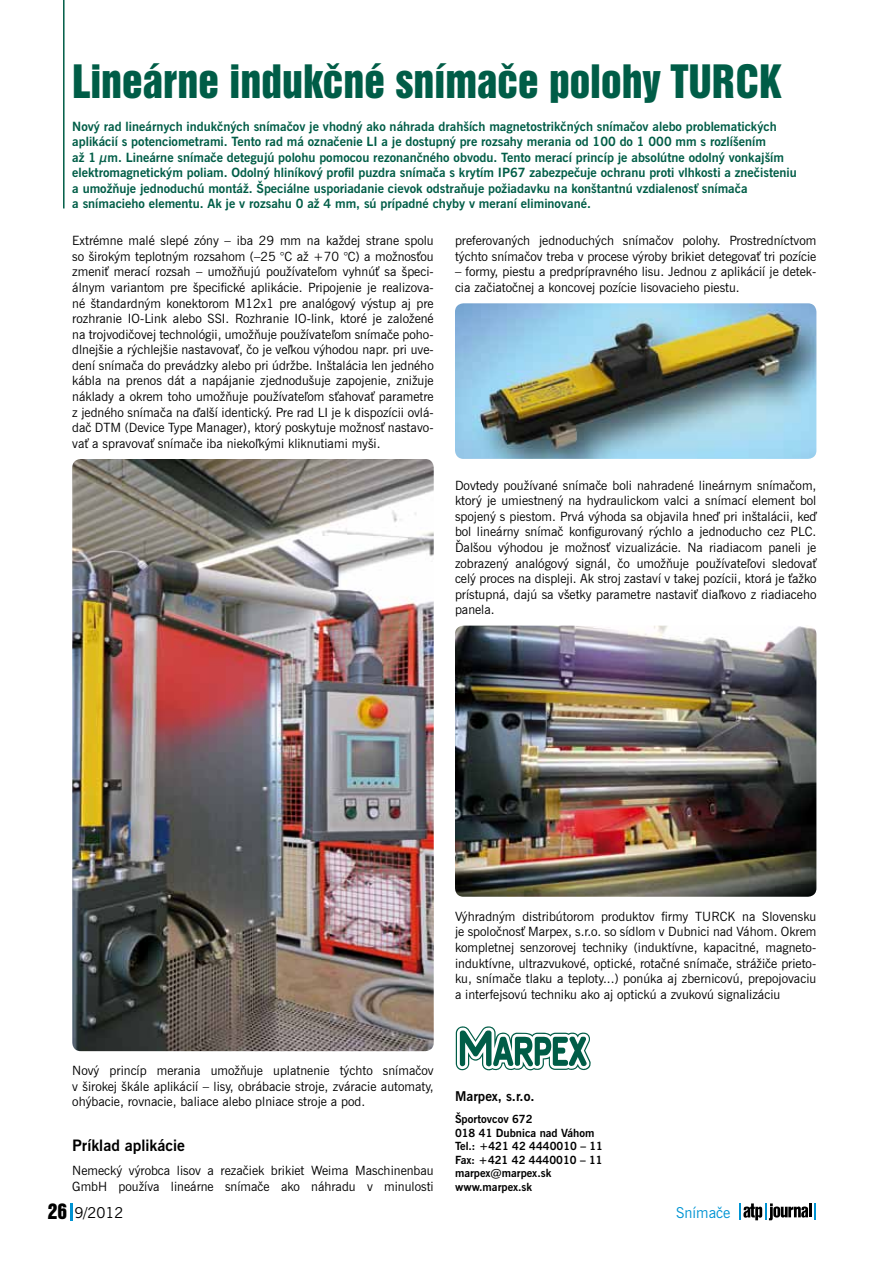
<style>
.page{position:relative;width:893px;height:1263px;background:#fff}
.page>*{position:absolute;margin:0;border:0;box-sizing:border-box;transform-origin:0 0}
.t1{font:42px "Swiss 921 AT Regular A";color:#005d47}
.t2{font:700 15.75px "News Gothic AT";color:#000}
.t3{font:15px "News Gothic AT";color:#000}
.t4{font:15px "News Gothic AT";color:#0094d3}
.t5{font:700 13.5px "News Gothic AT";color:#000}
.t6{font:12.75px/15.6px "News Gothic AT";color:#000;text-align:justify}
.t7{font:700 12.75px/15.6px "News Gothic AT";color:#005d47}
.t8{font:700 11.25px/13.5px "News Gothic AT";color:#000}
.s1{font-family:"Swiss 921 AT Regular A";font-size:19.5px}
</style>
<div class="page">
<svg style="left:70px;top:1203px;width:2px;height:17px"></svg>
<svg style="left:739px;top:1203px;width:77px;height:17px"></svg>
<img style="left:72px;top:459px;width:362px;height:592px">
<img style="left:455px;top:303px;width:361px;height:156px">
<img style="left:455px;top:626px;width:361px;height:271px">
<svg style="left:456px;top:1026px;width:135px;height:44px"></svg>
<hr style="left:63px;top:0;width:2px;height:208px;background:#005d47">
<h1 class="t1" style="left:72px;top:54px;width:710px">Lineárne indukčné snímače polohy TURCK</h1>
<p class="t7" style="left:72px;top:118px;width:726px">Nový rad lineárnych indukčných snímačov je vhodný ako náhrada drahších magnetostrikčných snímačov alebo problematických aplikácií s potenciometrami. Tento rad má označenie LI a je dostupný pre rozsahy merania od 100 do 1 000 mm s rozlíšením<br>až 1 µm. Lineárne snímače detegujú polohu pomocou rezonančného obvodu. Tento merací princíp je absolútne odolný vonkajším elektromagnetickým poliam. Odolný hliníkový profil puzdra snímača s krytím IP67 zabezpečuje ochranu proti vlhkosti a znečisteniu a umožňuje jednoduchú montáž. Špeciálne usporiadanie cievok odstraňuje požiadavku na konštantnú vzdialenosť snímača<br>a snímacieho elementu. Ak je v rozsahu 0 až 4 mm, sú prípadné chyby v meraní eliminované.</p>
<p class="t6" style="left:72px;top:233px;width:363px">Extrémne malé slepé zóny – iba 29 mm na každej strane spolu so širokým teplotným rozsahom (–25 °C až +70 °C) a možnosťou zmeniť merací rozsah – umožňujú používateľom vyhnúť sa špeci&shy;álnym variantom pre špecifické aplikácie. Pripojenie je realizova&shy;né štandardným konektorom M12x1 pre analógový výstup aj pre rozhranie IO-Link alebo SSI. Rozhranie IO-link, ktoré je založené na trojvodičovej technológii, umožňuje používateľom snímače poho&shy;dlnejšie a rýchlejšie nastavovať, čo je veľkou výhodou napr. pri uve&shy;dení snímača do prevádzky alebo pri údržbe. Inštalácia len jedného kábla na prenos dát a napájanie zjednodušuje zapojenie, znižuje náklady a okrem toho umožňuje používateľom sťahovať parametre z jedného snímača na ďalší identický. Pre rad LI je k dispozícii ovlá&shy;dač DTM (Device Type Manager), ktorý poskytuje možnosť nastavo&shy;vať a spravovať snímače iba niekoľkými kliknutiami myši.</p>
<p class="t6" style="left:455px;top:233px;width:363px">preferovaných jednoduchých snímačov polohy. Prostredníctvom týchto snímačov treba v procese výroby brikiet detegovať tri pozície</p>
<p class="t6" style="left:455px;top:264px;width:363px">– formy, piestu a predprípravného lisu. Jednou z aplikácií je detek&shy;cia začiatočnej a koncovej pozície lisovacieho piestu.</p>
<p class="t6" style="left:455px;top:477px;width:363px">Dovtedy používané snímače boli nahradené lineárnym snímačom, ktorý je umiestnený na hydraulickom valci a snímací element bol spojený s piestom. Prvá výhoda sa objavila hneď pri inštalácii, keď bol lineárny snímač konfigurovaný rýchlo a jednoducho cez PLC.<br>Ďalšou výhodou je možnosť vizualizácie. Na riadiacom paneli je zobrazený analógový signál, čo umožňuje používateľovi sledovať celý proces na displeji. Ak stroj zastaví v takej pozícii, ktorá je ťažko prístupná, dajú sa všetky parametre nastaviť diaľkovo z riadiaceho panela.</p>
<p class="t6" style="left:455px;top:908px;width:363px">Výhradným distribútorom produktov firmy TURCK na Slovensku je spoločnosť Marpex, s.r.o. so sídlom v Dubnici nad Váhom. Okrem kompletnej senzorovej techniky (induktívne, kapacitné, magneto&shy;induktívne, ultrazvukové, optické, rotačné snímače, strážiče prieto&shy;ku, snímače tlaku a teploty...) ponúka aj zbernicovú, prepojovaciu a interfejsovú techniku ako aj optickú a zvukovú signalizáciu</p>
<p class="t6" style="left:72px;top:1063px;width:363px">Nový princíp merania umožňuje uplatnenie týchto snímačov v -širokej škále aplikácií – lisy, obrábacie stroje, zváracie automaty, ohýbacie, rovnacie, baliace alebo plniace stroje a pod.</p>
<p class="t2" style="left:72px;top:1136px;width:114px">Príklad aplikácie</p>
<p class="t6" style="left:72px;top:1163px;width:363px">Nemecký výrobca lisov a rezačiek brikiet Weima Maschinenbau<br>GmbH používa lineárne snímače ako náhradu v minulosti</p>
<p class="t5" style="left:455px;top:1088px;width:81px">Marpex, s.r.o.</p>
<p class="t8" style="left:455px;top:1112px;width:150px">Športovcov 672<br>018 41 Dubnica nad Váhom<br>Tel.: +421 42 4440010 – 11<br>Fax: +421 42 4440010 – 11 marpex@marpex.sk www.marpex.sk</p>
<p class="t3" style="left:48px;top:1203px;width:77px"><span class="s1">26</span> 9/2012</p>
<p class="t4" style="left:676px;top:1203px;width:56px">Snímače</p>
</div>
